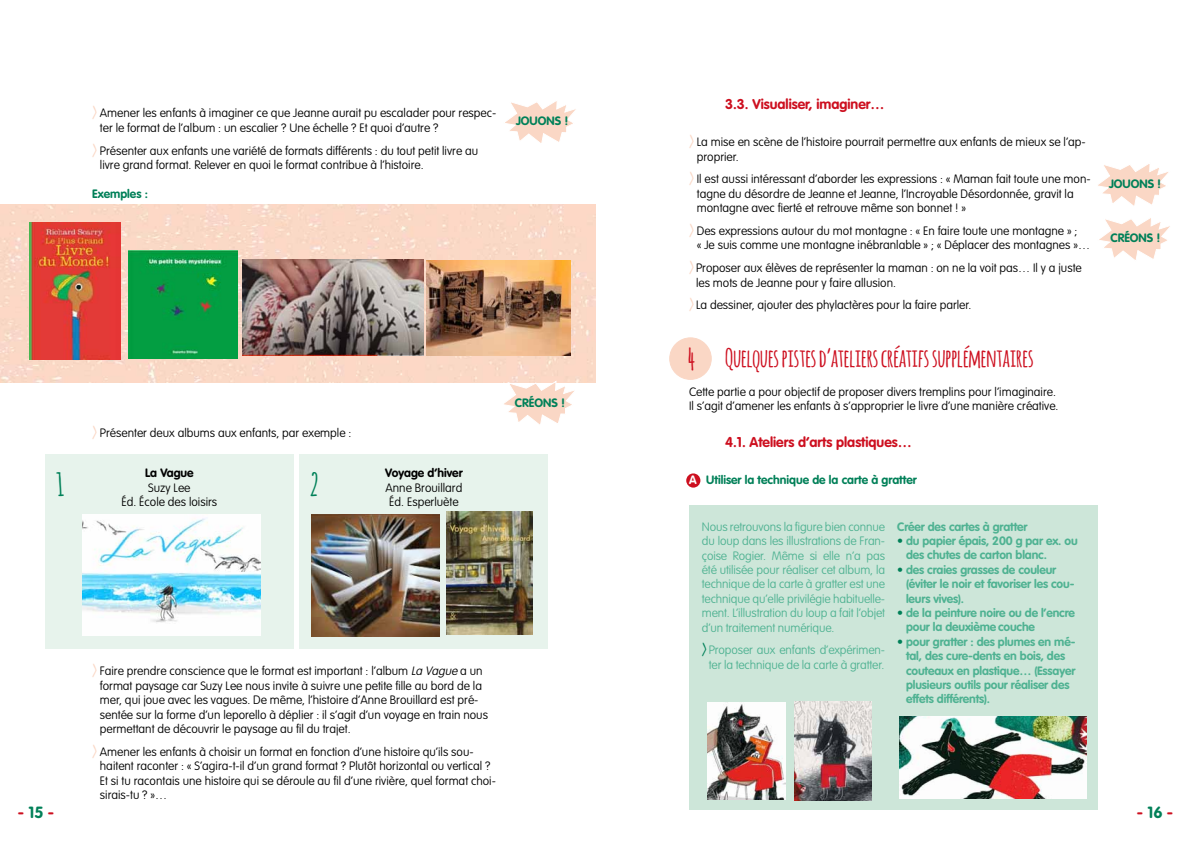
<style>
.page{position:relative;width:1191px;height:842px;background:#fff}
.page>*{position:absolute;margin:0;border:0;box-sizing:border-box;transform-origin:0 0}
.t1{font:700 31px "Amatic";color:#008058}
.t2{font:700 30px "Amatic";color:#cd0f1f}
.t3{font:700 25px "Amatic";color:#cd0f1f}
.t4{font:700 16px "VAG Rounded";color:#cd0f1f}
.t5{font:700 14px "VAG Rounded";color:#cd0f1f}
.t6{font:100 12px/14.4px "VAG Rounded";color:#000}
.t7{font:100 12px/14.4px "VAG Rounded";letter-spacing:-.01em;color:#4fb292;text-align:justify}
.t8{font:700 12px/14.4px "VAG Rounded";letter-spacing:-.01em;color:#4fb292}
.t9{font:700 12px "VAG Rounded";color:#008058}
.t10{font:700 12px "VAG Rounded";color:#000}
.s1{font-family:"Amatic";font-weight:700;font-size:19px;color:#fad7c5}
.s2{color:#008058}
.s3{font-style:italic}
.s4{color:#fff}
.s5{font-family:"Amatic";font-weight:700;font-size:19px;color:#008058}
</style>
<div class="page">
<img style="left:0;top:204px;width:595px;height:178px">
<svg style="left:505px;top:101px;width:71px;height:42px"></svg>
<img style="left:30px;top:223px;width:91px;height:136px">
<img style="left:128px;top:251px;width:109px;height:108px">
<img style="left:242px;top:259px;width:181px;height:96px">
<img style="left:427px;top:260px;width:144px;height:96px">
<div style="left:45px;top:455px;width:248px;height:194px;background:#e7f3ec"></div>
<div style="left:299px;top:455px;width:248px;height:194px;background:#e7f3ec"></div>
<img style="left:82px;top:514px;width:179px;height:121px">
<img style="left:312px;top:514px;width:127px;height:122px">
<img style="left:447px;top:512px;width:85px;height:122px">
<div style="left:686px;top:473px;width:14px;height:15px;background:#cd0f1f;border-radius:50%"></div>
<svg style="left:1098px;top:164px;width:70px;height:42px"></svg>
<div style="left:669px;top:338px;width:42px;height:41px;background:#fad7c5;border-radius:50%"></div>
<div style="left:669px;top:337px;width:42px;height:43px;border:1px solid #fad7c5;border-radius:50%"></div>
<div style="left:689px;top:505px;width:408px;height:304px;background:#cde6d9"></div>
<img style="left:899px;top:716px;width:187px;height:83px">
<img style="left:794px;top:701px;width:77px;height:100px">
<img style="left:707px;top:702px;width:78px;height:98px">
<svg style="left:1099px;top:218px;width:71px;height:42px"></svg>
<svg style="left:502px;top:381px;width:75px;height:44px"></svg>
<p class="t6" style="left:100px;top:106px;width:398px;text-indent:-8px"><span class="s1">&gt;</span> Amener les enfants à imaginer ce que Jeanne aurait pu escalader pour respec&shy;ter le format de l’album : un escalier ? Une échelle ? Et quoi d’autre ?</p>
<p class="t6" style="left:100px;top:144px;width:380px;text-indent:-8px"><span class="s1">&gt;</span> Présenter aux enfants une variété de formats différents : du tout petit livre au livre grand format. Relever en quoi le format contribue à l’histoire.</p>
<p class="t9" style="left:92px;top:186px;width:57px">Exemples :</p>
<p class="t9" style="left:516px;top:114px;width:54px">JOUONS !</p>
<p class="t6" style="left:92px;top:426px;width:261px"><span class="s1">&gt;</span> Présenter deux albums aux enfants, par exemple :</p>
<p class="t10" style="left:145px;top:466px;width:50px">La Vague</p>
<p class="t6" style="left:122px;top:481px;width:97px;text-align:center">Suzy Lee<br>Éd. École des loisirs</p>
<h1 class="t1" style="left:57px;top:462px;width:8px">1</h1>
<h1 class="t1" style="left:310px;top:462px;width:10px">2</h1>
<p class="t10" style="left:385px;top:466px;width:79px">Voyage d’hiver</p>
<p class="t6" style="left:385px;top:481px;width:78px;text-align:center">Anne Brouillard<br>Éd. Esperluète</p>
<p class="t9" style="left:515px;top:395px;width:52px">CRÉONS !</p>
<h3 class="t4" style="left:18px;top:803px;width:38px">- <span class="s2">15</span> -</h3>
<p class="t6" style="left:100px;top:664px;width:390px;text-indent:-8px"><span class="s1">&gt;</span> Faire prendre conscience que le format est important : l’album <span class="s3">La Vague</span> a un format paysage car Suzy Lee nous invite à suivre une petite fille au bord de la mer, qui joue avec les vagues. De même, l’histoire d’Anne Brouillard est pré&shy;sentée sur la forme d’un leporello à déplier : il s’agit d’un voyage en train nous permettant de découvrir le paysage au fil du trajet.</p>
<p class="t6" style="left:100px;top:745px;width:397px;text-indent:-8px"><span class="s1">&gt;</span> Amener les enfants à choisir un format en fonction d’une histoire qu’ils sou&shy;haitent raconter : « S’agira-t-il d’un grand format ? Plutôt horizontal ou vertical ?<br>Et si tu racontais une histoire qui se déroule au fil d’une rivière, quel format choi&shy;sirais-tu ? »…</p>
<p class="t5" style="left:725px;top:96px;width:161px">3.3. Visualiser, imaginer…</p>
<p class="t6" style="left:697px;top:135px;width:390px;text-indent:-8px"><span class="s1">&gt;</span> La mise en scène de l’histoire pourrait permettre aux enfants de mieux se l’ap&shy;proprier.</p>
<p class="t6" style="left:697px;top:172px;width:395px;text-indent:-8px"><span class="s1">&gt;</span> Il est aussi intéressant d’aborder les expressions : « Maman fait toute une mon&shy;tagne du désordre de Jeanne et Jeanne, l’Incroyable Désordonnée, gravit la montagne avec fierté et retrouve même son bonnet ! »</p>
<p class="t6" style="left:697px;top:224px;width:395px;text-indent:-8px"><span class="s1">&gt;</span> Des expressions autour du mot montagne : « En faire toute une montagne » ;<br>« Je suis comme une montagne inébranlable » ; « Déplacer des montagnes »…</p>
<p class="t6" style="left:696px;top:261px;width:387px;text-indent:-7px"><span class="s1">&gt;</span> Proposer aux élèves de représenter la maman : on ne la voit pas… Il y a juste les mots de Jeanne pour y faire allusion.</p>
<p class="t6" style="left:689px;top:298px;width:284px"><span class="s1">&gt;</span> La dessiner, ajouter des phylactères pour la faire parler.</p>
<h3 class="t3" style="left:725px;top:340px;width:310px">QUELQUES PISTES D’ATELIERS CRÉATIFS SUPPLÉMENTAIRES</h3>
<p class="t6" style="left:689px;top:384px;width:371px">Cette partie a pour objectif de proposer divers tremplins pour l’imaginaire.<br>Il s’agit d’amener les enfants à s’approprier le livre d’une manière créative.</p>
<p class="t5" style="left:725px;top:434px;width:188px">4.1. Ateliers d’arts plastiques…</p>
<p class="t9" style="left:689px;top:473px;width:229px"><span class="s4">A</span> Utiliser la technique de la carte à gratter</p>
<h2 class="t2" style="left:687px;top:338px;width:10px">4</h2>
<p class="t7" style="left:702px;top:520px;width:185px">Nous retrouvons la figure bien connue du loup dans les illustrations de Fran&shy;çoise Rogier. Même si elle n’a pas été utilisée pour réaliser cet album, la technique de la carte à gratter est une technique qu’elle privilégie habituelle&shy;ment. L’illustration du loup a fait l’objet d’un traitement numérique.</p>
<p class="t7" style="left:702px;top:643px;width:185px;text-align:center"><span class="s5">&gt;</span> Proposer aux enfants d’expérimen&shy;ter la technique de la carte à gratter.</p>
<p class="t8" style="left:897px;top:520px;width:132px">Créer des cartes à gratter</p>
<p class="t8" style="left:906px;top:534px;width:173px;text-indent:-9px"><span class="s2">•</span> du papier épais, 200 g par ex. ou des chutes de carton blanc.</p>
<p class="t8" style="left:906px;top:563px;width:170px;text-indent:-9px"><span class="s2">•</span> des craies grasses de couleur (éviter le noir et favoriser les cou&shy;leurs vives).</p>
<p class="t8" style="left:906px;top:606px;width:170px;text-indent:-9px"><span class="s2">•</span> de la peinture noire ou de l’encre pour la deuxième couche</p>
<p class="t8" style="left:906px;top:635px;width:171px;text-indent:-9px"><span class="s2">•</span> pour gratter : des plumes en mé&shy;tal, des cure-dents en bois, des couteaux en plastique… (Essayer plusieurs outils pour réaliser des effets différents).</p>
<p class="t9" style="left:1109px;top:177px;width:54px">JOUONS !</p>
<p class="t9" style="left:1110px;top:231px;width:52px">CRÉONS !</p>
<h3 class="t4" style="left:1136px;top:803px;width:38px">- <span class="s2">16</span> -</h3>
</div>
